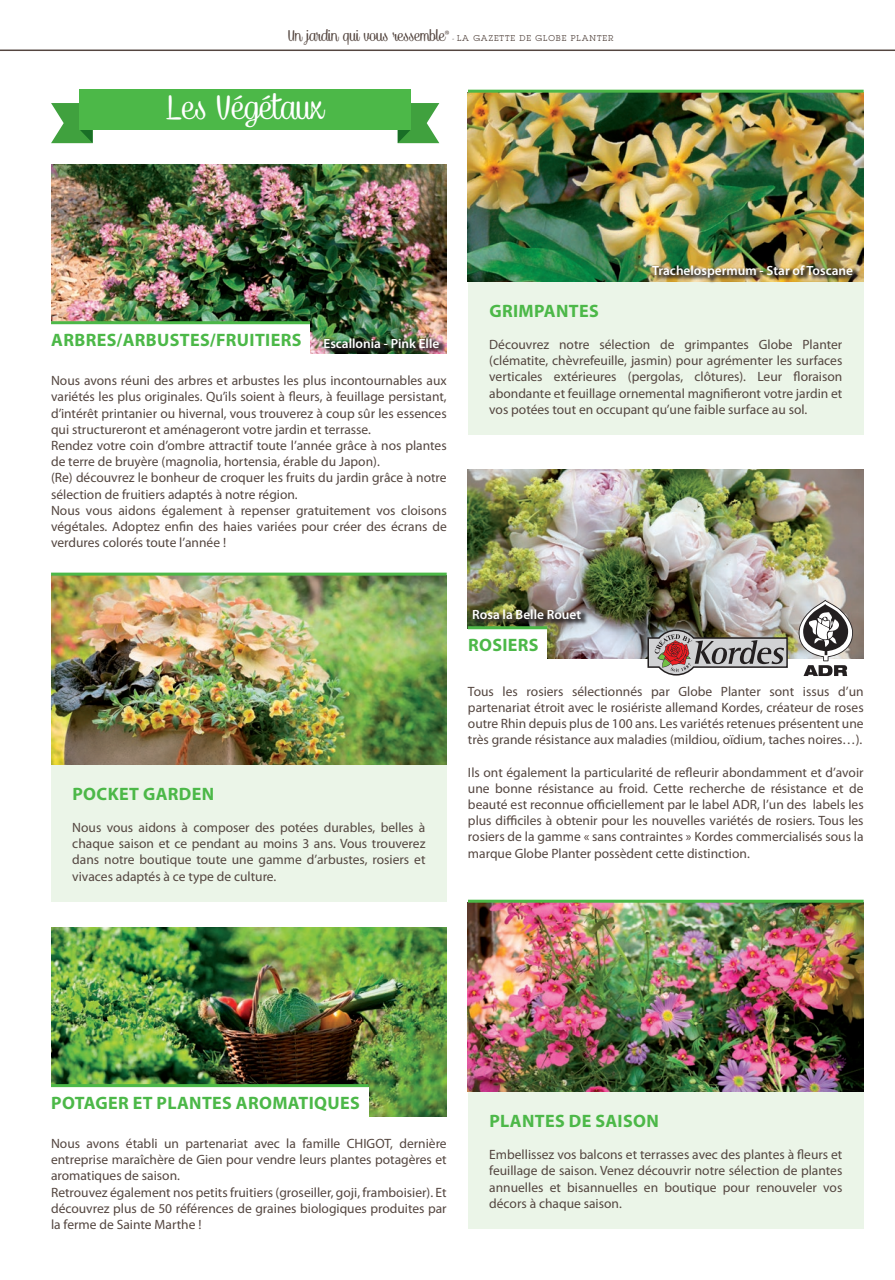
<style>
.page{position:relative;width:895px;height:1280px;background:#fff}
.page>*{position:absolute;margin:0;border:0;box-sizing:border-box;transform-origin:0 0}
.t1{font:39px "Caneletter Script";color:#fff}
.t2{font:700 18px "Myriad Pro";letter-spacing:.02em;color:#4cb848}
.t3{font:18px "Caneletter Script";color:#544640}
.t4{font:13.5px/16.2px "Myriad Pro";color:#544640;text-align:justify}
.t5{font:600 13.35px "Myriad Pro";color:#fff}
.t6{font:8.25px "Lubalin Graph Std";letter-spacing:.12em;color:#544640}
.t7{font:6.3px "Caneletter Script";color:#544640;scale:1.25 1}
.s1{font-family:"Caneletter Script"}
</style>
<div class="page">
<div style="left:468px;top:93px;width:395px;height:342px;background:#ebf5e8"></div>
<div style="left:468px;top:903px;width:395px;height:326px;background:#ebf5e8"></div>
<div style="left:51px;top:576px;width:395px;height:326px;background:#ebf5e8"></div>
<img style="left:51px;top:927px;width:395px;height:189px">
<img style="left:468px;top:93px;width:395px;height:189px">
<img style="left:468px;top:903px;width:395px;height:189px">
<img style="left:51px;top:164px;width:395px;height:190px">
<div style="left:43px;top:1087px;width:325px;height:30px;background:#fff"></div>
<div style="left:43px;top:324px;width:267px;height:31px;background:#fff"></div>
<hr style="left:51px;top:1084px;width:317px;height:3px;background:#4cb848">
<hr style="left:51px;top:321px;width:259px;height:3px;background:#4cb848">
<hr style="left:468px;top:90px;width:395px;height:3px;background:#4cb848">
<hr style="left:468px;top:900px;width:395px;height:3px;background:#4cb848">
<img style="left:51px;top:576px;width:395px;height:189px">
<hr style="left:51px;top:573px;width:395px;height:3px;background:#4cb848">
<img style="left:468px;top:469px;width:395px;height:190px">
<div style="left:459px;top:629px;width:88px;height:31px;background:#fff"></div>
<hr style="left:468px;top:626px;width:79px;height:3px;background:#4cb848">
<svg style="left:798px;top:600px;width:55px;height:76px"></svg>
<img style="left:646px;top:629px;width:142px;height:47px">
<hr style="left:0;top:50px;width:894px;height:1px;background:#544640">
<div style="left:652px;top:264px;width:208px;height:20px;background:#231f20;opacity:.75"></div>
<div style="left:473px;top:608px;width:115px;height:17px;background:#231f20;opacity:.75"></div>
<div style="left:324px;top:336px;width:122px;height:18px;background:#231f20;opacity:.75"></div>
<svg style="left:398px;top:90px;width:41px;height:53px"></svg>
<svg style="left:51px;top:103px;width:42px;height:40px"></svg>
<div style="left:79px;top:90px;width:331px;height:40px;background:#4cb848"></div>
<p class="t3" style="left:288px;top:26px;width:158px">Un jardin qui vous ressemble</p>
<p class="t7" style="left:445px;top:29px;width:5px">®</p>
<p class="t6" style="left:452px;top:33px;width:162px"><span class="s1">-</span> LA GAZETTE DE GLOBE PLANTER</p>
<p class="t1" style="left:167px;top:88px;width:159px">Les Végétaux</p>
<p class="t2" style="left:51px;top:328px;width:252px">ARBRES/ARBUSTES/FRUITIERS</p>
<p class="t5" style="left:323px;top:335px;width:117px">Escallonia - Pink Elle</p>
<p class="t4" style="left:51px;top:372px;width:397px">Nous avons réuni des arbres et arbustes les plus incontournables aux variétés les plus originales. Qu’ils soient à fleurs, à feuillage persistant, d’intérêt printanier ou hivernal, vous trouverez à coup sûr les essences qui structureront et aménageront votre jardin et terrasse.</p>
<p class="t4" style="left:51px;top:437px;width:397px">Rendez votre coin d’ombre attractif toute l’année grâce à nos plantes de terre de bruyère (magnolia, hortensia, érable du Japon).</p>
<p class="t4" style="left:51px;top:469px;width:397px">(Re) découvrez le bonheur de croquer les fruits du jardin grâce à notre sélection de fruitiers adaptés à notre région.</p>
<p class="t4" style="left:51px;top:502px;width:397px">Nous vous aidons également à repenser gratuitement vos cloisons végétales. Adoptez enfin des haies variées pour créer des écrans de verdures colorés toute l’année !</p>
<p class="t5" style="left:652px;top:262px;width:202px">Trachelospermum - Star of Toscane</p>
<p class="t2" style="left:489px;top:299px;width:111px">GRIMPANTES</p>
<p class="t4" style="left:489px;top:336px;width:354px">Découvrez notre sélection de grimpantes Globe Planter (clématite, chèvrefeuille, jasmin) pour agrémenter les surfaces verticales extérieures (pergolas, clôtures). Leur floraison abondante et feuillage ornemental magnifieront votre jardin et vos potées tout en occupant qu’une faible surface au sol.</p>
<p class="t2" style="left:72px;top:782px;width:143px">POCKET GARDEN</p>
<p class="t4" style="left:72px;top:819px;width:354px">Nous vous aidons à composer des potées durables, belles à chaque saison et ce pendant au moins 3 ans. Vous trouverez dans notre boutique toute une gamme d’arbustes, rosiers et vivaces adaptés à ce type de culture.</p>
<p class="t5" style="left:472px;top:606px;width:110px">Rosa la Belle Rouet</p>
<p class="t2" style="left:468px;top:633px;width:72px">ROSIERS</p>
<p class="t4" style="left:468px;top:683px;width:397px">Tous les rosiers sélectionnés par Globe Planter sont issus d’un partenariat étroit avec le rosiériste allemand Kordes, créateur de roses outre Rhin depuis plus de 100 ans. Les variétés retenues présentent une très grande résistance aux maladies (mildiou, oïdium, taches noires…).</p>
<p class="t4" style="left:468px;top:764px;width:397px">Ils ont également la particularité de refleurir abondamment et d’avoir une bonne résistance au froid. Cette recherche de résistance et de beauté est reconnue officiellement par le label ADR, l’un des labels les plus difficiles à obtenir pour les nouvelles variétés de rosiers. Tous les rosiers de la gamme « sans contraintes » Kordes commercialisés sous la marque Globe Planter possèdent cette distinction.</p>
<p class="t2" style="left:51px;top:1091px;width:310px">POTAGER ET PLANTES AROMATIQUES</p>
<p class="t4" style="left:51px;top:1135px;width:397px">Nous avons établi un partenariat avec la famille CHIGOT, dernière entreprise maraîchère de Gien pour vendre leurs plantes potagères et aromatiques de saison.</p>
<p class="t4" style="left:51px;top:1184px;width:397px">Retrouvez également nos petits fruitiers (groseiller, goji, framboisier). Et découvrez plus de 50 références de graines biologiques produites par la ferme de Sainte Marthe !</p>
<p class="t2" style="left:489px;top:1109px;width:171px">PLANTES DE SAISON</p>
<p class="t4" style="left:489px;top:1146px;width:354px">Embellissez vos balcons et terrasses avec des plantes à fleurs et feuillage de saison. Venez découvrir notre sélection de plantes annuelles et bisannuelles en boutique pour renouveler vos décors à chaque saison.</p>
</div>
